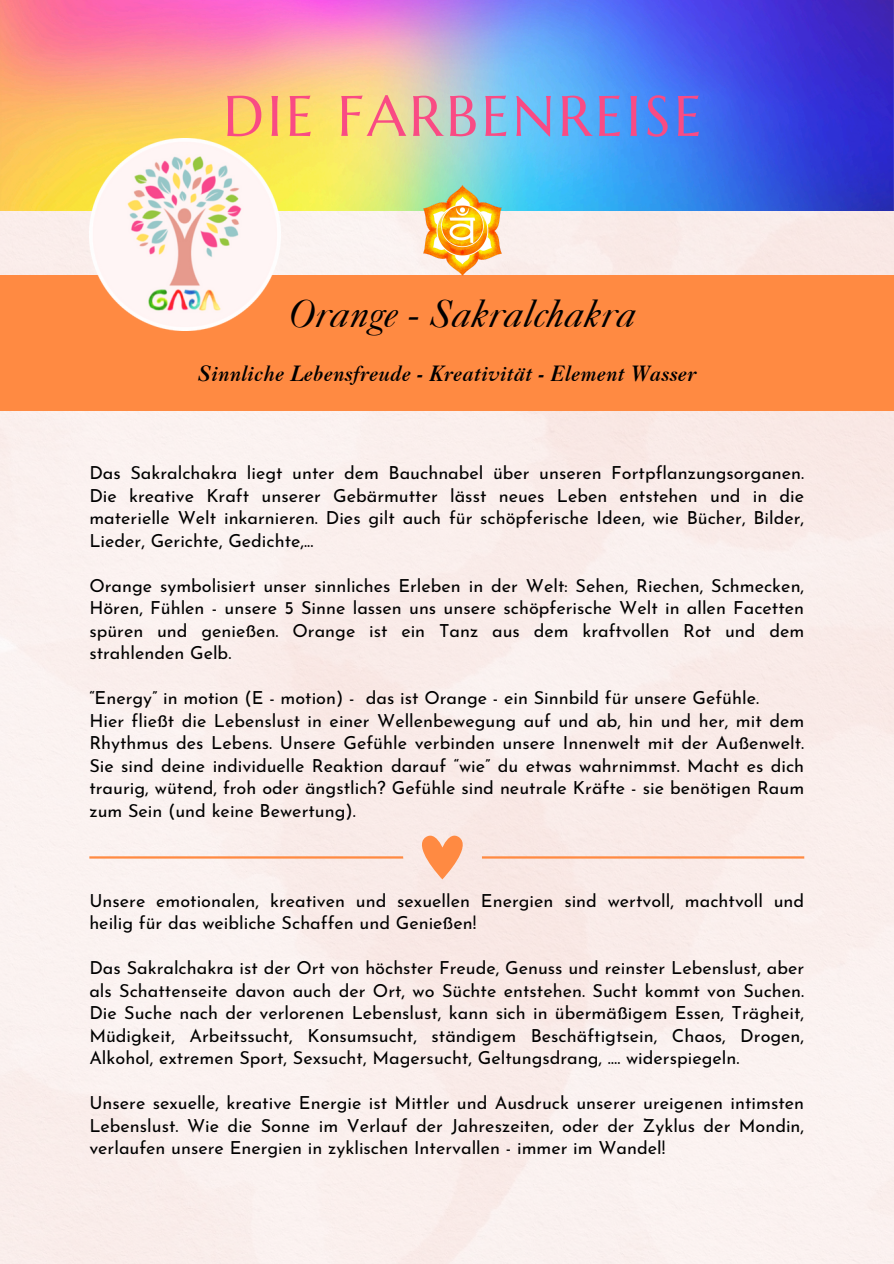
<style>
.page{position:relative;width:894px;height:1264px;background:#fff}
.page>*{position:absolute;margin:0;border:0;box-sizing:border-box;transform-origin:0 0}
.t1{font:57px "Marcellus";letter-spacing:.06em;color:#f94b84}
.t2{font:italic 39px "Caslon 540 LT Std";color:#000}
.t3{font:italic 21px "Caslon 3 LT Std";color:#000}
.t4{font:18px/22.5px "Josefin Sans";color:#000;text-align:justify}
</style>
<div class="page">
<div style="left:0;top:210px;width:893px;height:1053px;background:#faefed"></div>
<div style="left:0;top:275px;width:893px;height:136px;background:#ff8a42"></div>
<img style="left:0;top:0;width:893px;height:210px">
<img style="left:89px;top:139px;width:192px;height:191px">
<svg style="left:89px;top:856px;width:314px;height:2px"></svg>
<svg style="left:482px;top:856px;width:322px;height:2px"></svg>
<svg style="left:412px;top:830px;width:60px;height:49px;background:#fbc4a7"></svg>
<img style="left:423px;top:186px;width:78px;height:90px">
<p class="t1" style="left:223px;top:80px;width:480px">DIE FARBENREISE</p>
<h2 class="t2" style="left:289px;top:299px;width:348px">Orange - Sakralchakra</h2>
<p class="t3" style="left:197px;top:366px;width:500px">Sinnliche Lebensfreude - Kreativität - Element Wasser</p>
<p class="t4" style="left:89px;top:463px;width:716px">Das Sakralchakra liegt unter dem Bauchnabel über unseren Fortpflanzungsorganen.<br>Die kreative Kraft unserer Gebärmutter lässt neues Leben entstehen und in die materielle Welt inkarnieren. Dies gilt auch für schöpferische Ideen, wie Bücher, Bilder, Lieder, Gerichte, Gedichte,...</p>
<h1 class="t4" style="left:89px;top:576px;width:716px">Orange symbolisiert unser sinnliches Erleben in der Welt: Sehen, Riechen, Schmecken, Hören, Fühlen - unsere 5 Sinne lassen uns unsere schöpferische Welt in allen Facetten spüren und genießen. Orange ist ein Tanz aus dem kraftvollen Rot und dem strahlenden Gelb.</h1>
<p class="t4" style="left:89px;top:688px;width:671px">“Energy” in motion (E - motion) - das ist Orange - ein Sinnbild für unsere Gefühle.</p>
<p class="t4" style="left:89px;top:711px;width:716px">Hier fließt die Lebenslust in einer Wellenbewegung auf und ab, hin und her, mit dem Rhythmus des Lebens. Unsere Gefühle verbinden unsere Innenwelt mit der Außenwelt.<br>Sie sind deine individuelle Reaktion darauf “wie” du etwas wahrnimmst. Macht es dich traurig, wütend, froh oder ängstlich? Gefühle sind neutrale Kräfte - sie benötigen Raum zum Sein (und keine Bewertung).</p>
<p class="t4" style="left:89px;top:891px;width:716px">Unsere emotionalen, kreativen und sexuellen Energien sind wertvoll, machtvoll und heilig für das weibliche Schaffen und Genießen!</p>
<p class="t4" style="left:89px;top:958px;width:716px">Das Sakralchakra ist der Ort von höchster Freude, Genuss und reinster Lebenslust, aber als Schattenseite davon auch der Ort, wo Süchte entstehen. Sucht kommt von Suchen.<br>Die Suche nach der verlorenen Lebenslust, kann sich in übermäßigem Essen, Trägheit, Müdigkeit, Arbeitssucht, Konsumsucht, ständigem Beschäftigtsein, Chaos, Drogen, Alkohol, extremen Sport, Sexsucht, Magersucht, Geltungsdrang, …. widerspiegeln.</p>
<p class="t4" style="left:89px;top:1093px;width:716px">Unsere sexuelle, kreative Energie ist Mittler und Ausdruck unserer ureigenen intimsten Lebenslust. Wie die Sonne im Verlauf der Jahreszeiten, oder der Zyklus der Mondin, verlaufen unsere Energien in zyklischen Intervallen - immer im Wandel!</p>
</div>
